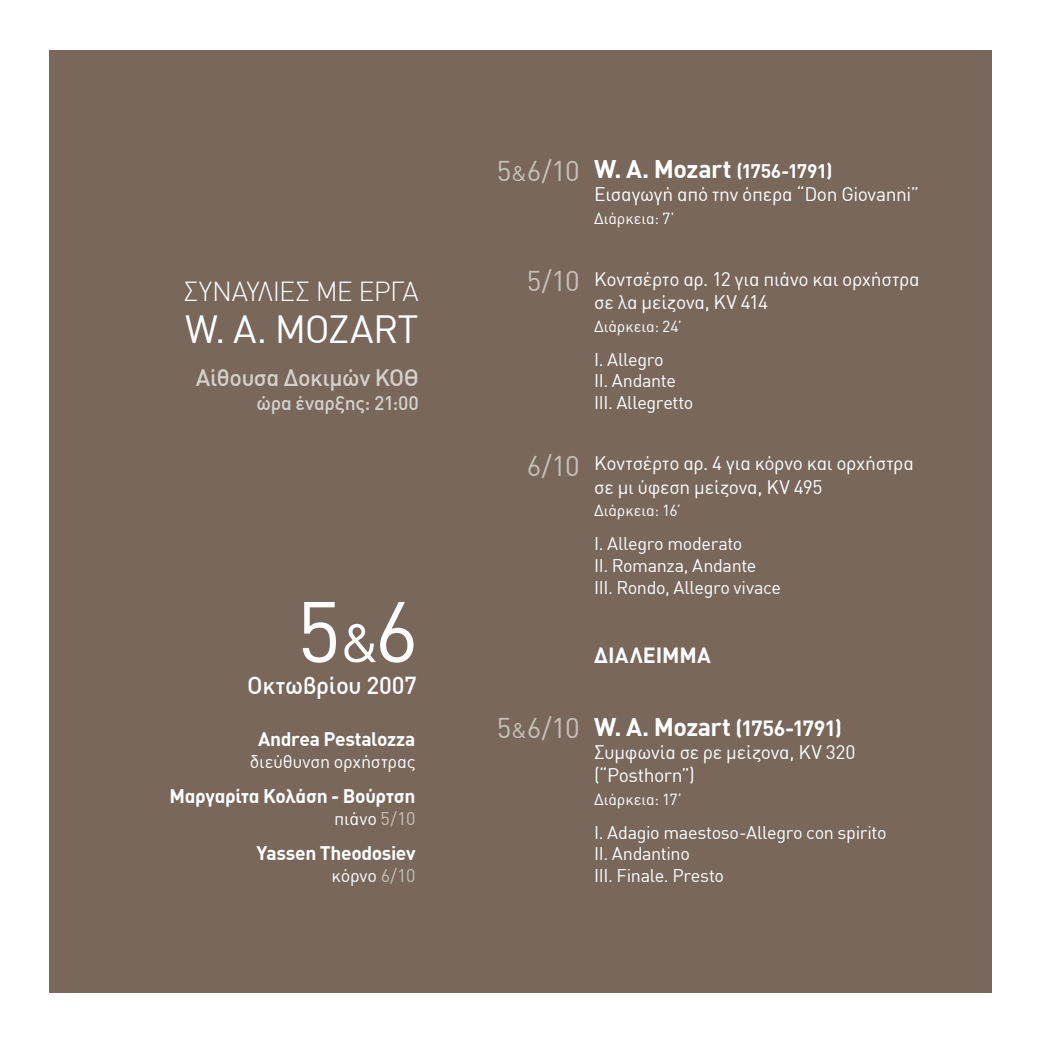
<style>
.page{position:relative;width:1042px;height:1042px;background:#fff}
.page>*{position:absolute;margin:0;border:0;box-sizing:border-box;transform-origin:0 0}
.t1{font:84.52px "DIN Greek";color:#fff}
.t2{font:38.5px "DIN Greek";letter-spacing:-.02em;color:#fff}
.t3{font:28px "DIN Greek";letter-spacing:-.03em;color:#c7c0b8}
.t4{font:300 26.95px "DIN Greek";letter-spacing:-.025em;color:#fff}
.t5{font:500 23.97px "DIN Greek";letter-spacing:-.01em;color:#fff}
.t6{font:500 23.28px "DIN Greek";letter-spacing:-.02em;color:#d6d0ca}
.t7{font:700 21.53px "DIN Greek";letter-spacing:-.03em;color:#fff}
.t8{font:700 21.53px "DIN Greek";letter-spacing:.01em;color:#fff}
.t9{font:500 19.43px "DIN Greek";letter-spacing:-.01em;color:#d6d0ca}
.t10{font:19.25px/23.1px "DIN Greek";letter-spacing:-.01em;color:#fff}
.t11{font:700 19.25px "DIN Greek";letter-spacing:-.015em;color:#fff}
.t12{font:18.03px/21.7px "DIN Greek";letter-spacing:-.02em;color:#fff}
.t13{font:15.75px "DIN Greek";color:#fff}
.s1{font-size:53.38px}
.s2{color:#c7c0b8}
.s3{font-size:21px}
.s4{font-weight:700;font-size:25.03px}
.s5{font-weight:700}
.s6{font-size:25.03px}
</style>
<div class="page">
<div style="left:50px;top:50px;width:942px;height:942px;background:#78675a"></div>
<h3 class="t4" style="left:183px;top:276px;width:237px">ΣΥΝΑΥΛΙΕΣ ΜΕ ΕΡΓΑ</h3>
<h2 class="t2" style="left:185px;top:307px;width:235px">W. A. MOZART</h2>
<p class="t6" style="left:196px;top:364px;width:224px">Αίθουσα Δοκιμών ΚΟΘ</p>
<p class="t9" style="left:257px;top:391px;width:164px">ώρα έναρξης: 21:00</p>
<h1 class="t1" style="left:297px;top:583px;width:123px">5<span class="s1">&amp;</span>6</h1>
<p class="t5" style="left:247px;top:671px;width:171px">Οκτωβρίου 2007</p>
<p class="t11" style="left:258px;top:728px;width:159px">Andrea Pestalozza</p>
<p class="t12" style="left:250px;top:751px;width:167px">διεύθυνση ορχήστρας</p>
<p class="t11" style="left:169px;top:785px;width:247px">Mαργαρίτα Κολάση - Βούρτση</p>
<p class="t12" style="left:334px;top:808px;width:83px">πιάνο <span class="s2">5/10</span></p>
<p class="t11" style="left:256px;top:842px;width:161px">Yassen Theodosiev</p>
<p class="t12" style="left:331px;top:865px;width:85px">κόρνο <span class="s2">6/10</span></p>
<h3 class="t3" style="left:497px;top:154px;width:85px">5<span class="s3">&amp;</span>6/10</h3>
<p class="t10" style="left:594px;top:160px;width:326px"><span class="s4">W. A. Mozart</span> <span class="s5">(1756-1791)<br></span>Εισαγωγή από την όπερα “Don Giovanni”</p>
<p class="t13" style="left:594px;top:209px;width:82px">Διάρκεια: 7’</p>
<h3 class="t3" style="left:527px;top:265px;width:55px">5/10</h3>
<p class="t10" style="left:594px;top:267px;width:327px">Κοντσέρτο αρ. 12 για πιάνο και ορχήστρα σε λα μείζονα, KV 414</p>
<p class="t13" style="left:594px;top:317px;width:89px">Διάρκεια: 24’</p>
<p class="t12" style="left:594px;top:348px;width:101px">Ι. Allegro<br>II. Andante<br>III. Allegretto</p>
<h3 class="t3" style="left:527px;top:450px;width:55px">6/10</h3>
<p class="t10" style="left:594px;top:452px;width:321px">Κοντσέρτο αρ. 4 για κόρνο και ορχήστρα σε μι ύφεση μείζονα, KV 495</p>
<p class="t13" style="left:594px;top:501px;width:88px">Διάρκεια: 16’</p>
<p class="t12" style="left:594px;top:533px;width:188px">I. Allegro moderato<br>II. Romanza, Andante<br>III. Rondo, Allegro vivace</p>
<p class="t8" style="left:594px;top:642px;width:118px">ΔΙAΛΕΙΜΜΑ</p>
<h3 class="t3" style="left:497px;top:712px;width:85px">5<span class="s3">&amp;</span>6/10</h3>
<p class="t7" style="left:594px;top:715px;width:249px"><span class="s6">W. A. Mozart</span> (1756-1791)</p>
<p class="t10" style="left:594px;top:740px;width:263px">Συμφωνία σε ρε μείζονα, KV 320 (“Posthorn”)</p>
<p class="t13" style="left:594px;top:790px;width:89px">Διάρκεια: 17’</p>
<p class="t12" style="left:594px;top:821px;width:294px">I. Adagio maestoso-Allegro con spirito<br>II. Andantino<br>III. Finale. Presto</p>
</div>
